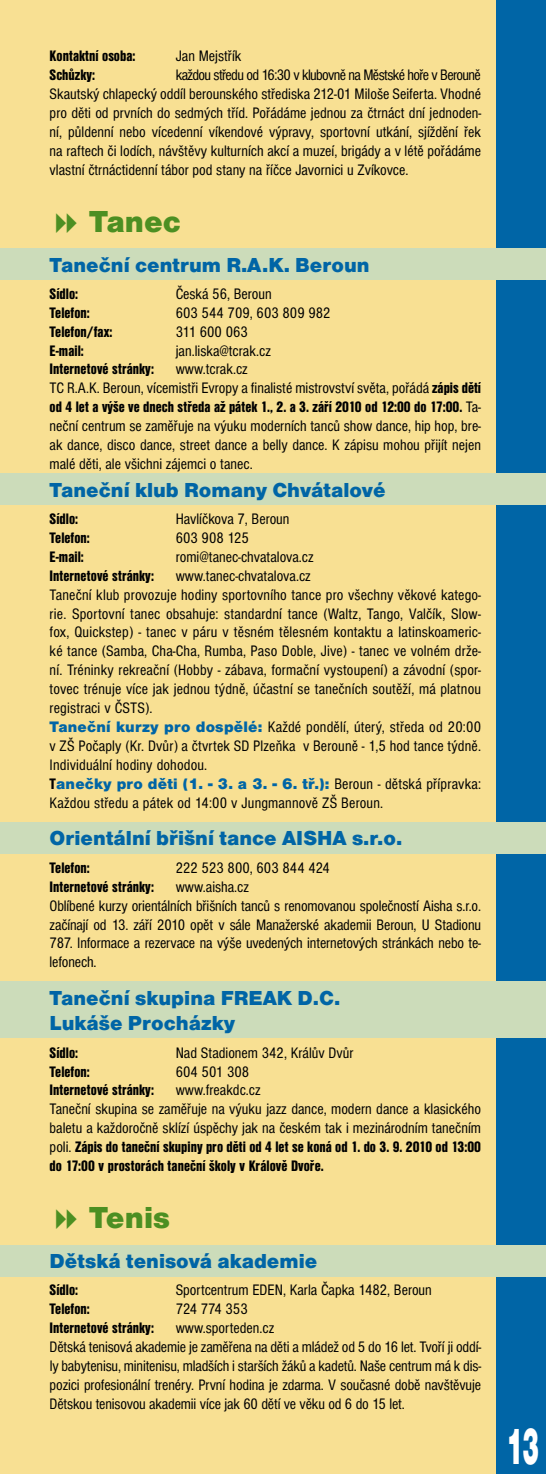
<style>
.page{position:relative;width:546px;height:1474px;background:#fff}
.page>*{position:absolute;margin:0;border:0;box-sizing:border-box;transform-origin:0 0}
.t1{font:52.5px "Nimbus San DCE Blac";color:#fff;scale:.5 1}
.t2{font:31.5px "Nimbus San DCE Blac";color:#4c8f22}
.t3{font:21px/25.2px "Nimbus San DCE Blac";color:#0065a6}
.t4{font:condensed 15.75px/18.9px "Nimbus San DCE";color:#000}
.t5{font:15.75px/18.9px "Nimbus San DCE Blac Cond";color:#000}
.t6{font:15.75px "Nimbus San DCE Blac";letter-spacing:.01em;color:#0065a6}
.s1{font-family:"Nimbus San DCE Blac Cond";font-stretch:normal}
.s2{font-family:"Nimbus San DCE";font-stretch:condensed}
.s3{font-family:"Nimbus San DCE Blac";font-stretch:normal;color:#0065a6}
.s4{font-family:"Nimbus San DCE Blac Cond";color:#000}
.s5{font-family:"Nimbus San DCE";font-stretch:condensed;color:#000}
</style>
<div class="page">
<div style="left:0;top:0;width:546px;height:1473px;background:#f8e093"></div>
<div style="left:496px;top:0;width:50px;height:1473px;background:#0065a6"></div>
<div style="left:0;top:249px;width:546px;height:31px;background:#ccdcba"></div>
<div style="left:0;top:474px;width:546px;height:31px;background:#ccdcba"></div>
<div style="left:0;top:822px;width:546px;height:31px;background:#ccdcba"></div>
<div style="left:0;top:1245px;width:546px;height:31px;background:#ccdcba"></div>
<div style="left:0;top:981px;width:546px;height:56px;background:#ccdcba"></div>
<p class="t5" style="left:50px;top:47px;width:87px">Kontaktní osoba:</p>
<p class="t4" style="left:176px;top:47px;width:67px">Jan Mejstřík</p>
<p class="t5" style="left:50px;top:66px;width:47px">Schůzky:</p>
<p class="t4" style="left:50px;top:66px;width:433px;text-align:justify;text-indent:126px">každou středu od 16:30 v klubovně na Městské hoře v Berouně Skautský chlapecký oddíl berounského střediska 212-01 Miloše Seiferta. Vhodné pro děti od prvních do sedmých tříd. Pořádáme jednou za čtrnáct dní jednoden&shy;ní, půldenní nebo vícedenní víkendové výpravy, sportovní utkání, sjíždění řek na raftech či lodích, návštěvy kulturních akcí a muzeí, brigády a v létě pořádáme vlastní čtrnáctidenní tábor pod stany na říčce Javornici u Zvíkovce.</p>
<h2 class="t2" style="left:89px;top:203px;width:93px">Tanec</h2>
<h3 class="t3" style="left:50px;top:252px;width:321px">Taneční centrum R.A.K. Beroun</h3>
<p class="t5" style="left:50px;top:284px;width:30px">Sídlo:</p>
<p class="t4" style="left:176px;top:284px;width:98px">Česká 56, Beroun</p>
<p class="t5" style="left:50px;top:303px;width:42px">Telefon:</p>
<p class="t4" style="left:176px;top:303px;width:156px">603 544 709, 603 809 982</p>
<p class="t5" style="left:50px;top:322px;width:64px">Telefon/fax:</p>
<p class="t4" style="left:176px;top:322px;width:74px">311 600 063</p>
<p class="t5" style="left:50px;top:341px;width:36px">E-mail:</p>
<p class="t4" style="left:176px;top:341px;width:97px">jan.liska@tcrak.cz</p>
<p class="t5" style="left:50px;top:360px;width:106px">Internetové stránky:</p>
<p class="t4" style="left:50px;top:360px;width:433px;text-indent:126px">www.tcrak.cz<br>TC R.A.K. Beroun, vícemistři Evropy a finalisté mistrovství světa, pořádá <span class="s1">zápis dětí</span></p>
<p class="t5" style="left:50px;top:398px;width:433px">od 4 let a výše ve dnech středa až pátek 1., 2. a 3. září 2010 od 12:00 do 17:00. <span class="s2">Ta-</span></p>
<p class="t4" style="left:50px;top:417px;width:433px;text-align:justify">neční centrum se zaměřuje na výuku moderních tanců show dance, hip hop, bre&shy;ak dance, disco dance, street dance a belly dance. K zápisu mohou přijít nejen malé děti, ale všichni zájemci o tanec.</p>
<h3 class="t3" style="left:50px;top:477px;width:337px">Taneční klub Romany Chvátalové</h3>
<p class="t5" style="left:50px;top:509px;width:30px">Sídlo:</p>
<p class="t4" style="left:176px;top:509px;width:115px">Havlíčkova 7, Beroun</p>
<p class="t5" style="left:50px;top:528px;width:42px">Telefon:</p>
<p class="t4" style="left:176px;top:528px;width:75px">603 908 125</p>
<p class="t5" style="left:50px;top:547px;width:36px">E-mail:</p>
<p class="t4" style="left:176px;top:547px;width:139px">romi@tanec-chvatalova.cz</p>
<p class="t5" style="left:50px;top:566px;width:106px">Internetové stránky:</p>
<p class="t4" style="left:50px;top:566px;width:433px;text-indent:126px">www.tanec-chvatalova.cz<br>Taneční klub provozuje hodiny sportovního tance pro všechny věkové katego&shy;rie. Sportovní tanec obsahuje: standardní tance (Waltz, Tango, Valčík, Slow&shy;fox, Quickstep) - tanec v páru v těsném tělesném kontaktu a latinskoameric&shy;ké tance (Samba, Cha-Cha, Rumba, Paso Doble, Jive) - tanec ve volném drže&shy;ní. Tréninky rekreační (Hobby - zábava, formační vystoupení) a závodní (spor&shy;tovec trénuje více jak jednou týdně, účastní se tanečních soutěží, má platnou registraci v ČSTS).<br><span class="s3">Taneční kurzy pro dospělé:</span> Každé pondělí, úterý, středa od 20:00 v ZŠ Počaply (Kr. Dvůr) a čtvrtek SD Plzeňka v Berouně - 1,5 hod tance týdně.<br>Individuální hodiny dohodou.</p>
<p class="t6" style="left:50px;top:774px;width:433px"><span class="s4">T</span>anečky pro děti (1. - 3. a 3. - 6. tř.): <span class="s5">Beroun - dětská přípravka:</span></p>
<p class="t4" style="left:50px;top:793px;width:335px">Každou středu a pátek od 14:00 v Jungmannově ZŠ Beroun.</p>
<h3 class="t3" style="left:50px;top:825px;width:354px">Orientální břišní tance AISHA s.r.o.</h3>
<p class="t5" style="left:50px;top:858px;width:42px">Telefon:</p>
<p class="t4" style="left:176px;top:858px;width:156px">222 523 800, 603 844 424</p>
<p class="t5" style="left:50px;top:877px;width:106px">Internetové stránky:</p>
<p class="t4" style="left:50px;top:877px;width:433px;text-indent:126px">www.aisha.cz<br>Oblíbené kurzy orientálních břišních tanců s renomovanou společností Aisha s.r.o. začínají od 13. září 2010 opět v sále Manažerské akademii Beroun, U Stadionu 787. Informace a rezervace na výše uvedených internetových stránkách nebo te&shy;lefonech.</p>
<h3 class="t3" style="left:50px;top:985px;width:292px">Taneční skupina FREAK D.C.<br>Lukáše Procházky</h3>
<p class="t5" style="left:50px;top:1043px;width:30px">Sídlo:</p>
<p class="t4" style="left:176px;top:1043px;width:179px">Nad Stadionem 342, Králův Dvůr</p>
<p class="t5" style="left:50px;top:1061px;width:42px">Telefon:</p>
<p class="t4" style="left:176px;top:1062px;width:75px">604 501 308</p>
<p class="t5" style="left:50px;top:1080px;width:106px">Internetové stránky:</p>
<p class="t4" style="left:50px;top:1081px;width:433px;text-indent:126px">www.freakdc.cz<br>Taneční skupina se zaměřuje na výuku jazz dance, modern dance a klasického baletu a každoročně sklízí úspěchy jak na českém tak i mezinárodním tanečním</p>
<p class="t5" style="left:50px;top:1137px;width:433px"><span class="s2">poli.</span> Zápis do taneční skupiny pro děti od 4 let se koná od 1. do 3. 9. 2010 od 13:00 do 17:00 v prostorách taneční školy v Králově Dvoře.</p>
<h2 class="t2" style="left:89px;top:1198px;width:82px">Tenis</h2>
<h3 class="t3" style="left:50px;top:1248px;width:269px">Dětská tenisová akademie</h3>
<p class="t5" style="left:50px;top:1280px;width:30px">Sídlo:</p>
<p class="t4" style="left:176px;top:1280px;width:258px">Sportcentrum Eden , Karla Čapka 1482, Beroun</p>
<p class="t5" style="left:50px;top:1299px;width:42px">Telefon:</p>
<p class="t4" style="left:176px;top:1299px;width:74px">724 774 353</p>
<p class="t5" style="left:50px;top:1318px;width:106px">Internetové stránky:</p>
<p class="t4" style="left:50px;top:1318px;width:433px;text-indent:126px">www.sporteden.cz<br>Dětská tenisová akademie je zaměřena na děti a mládež od 5 do 16 let. Tvoří ji oddí&shy;ly babytenisu, minitenisu, mladších i starších žáků a kadetů. Naše centrum má k dis&shy;pozici profesionální trenéry. První hodina je zdarma. V současné době navštěvuje Dětskou tenisovou akademii více jak 60 dětí ve věku od 6 do 15 let.</p>
<h1 class="t1" style="left:505px;top:1415px;width:69px">13</h1>
</div>
